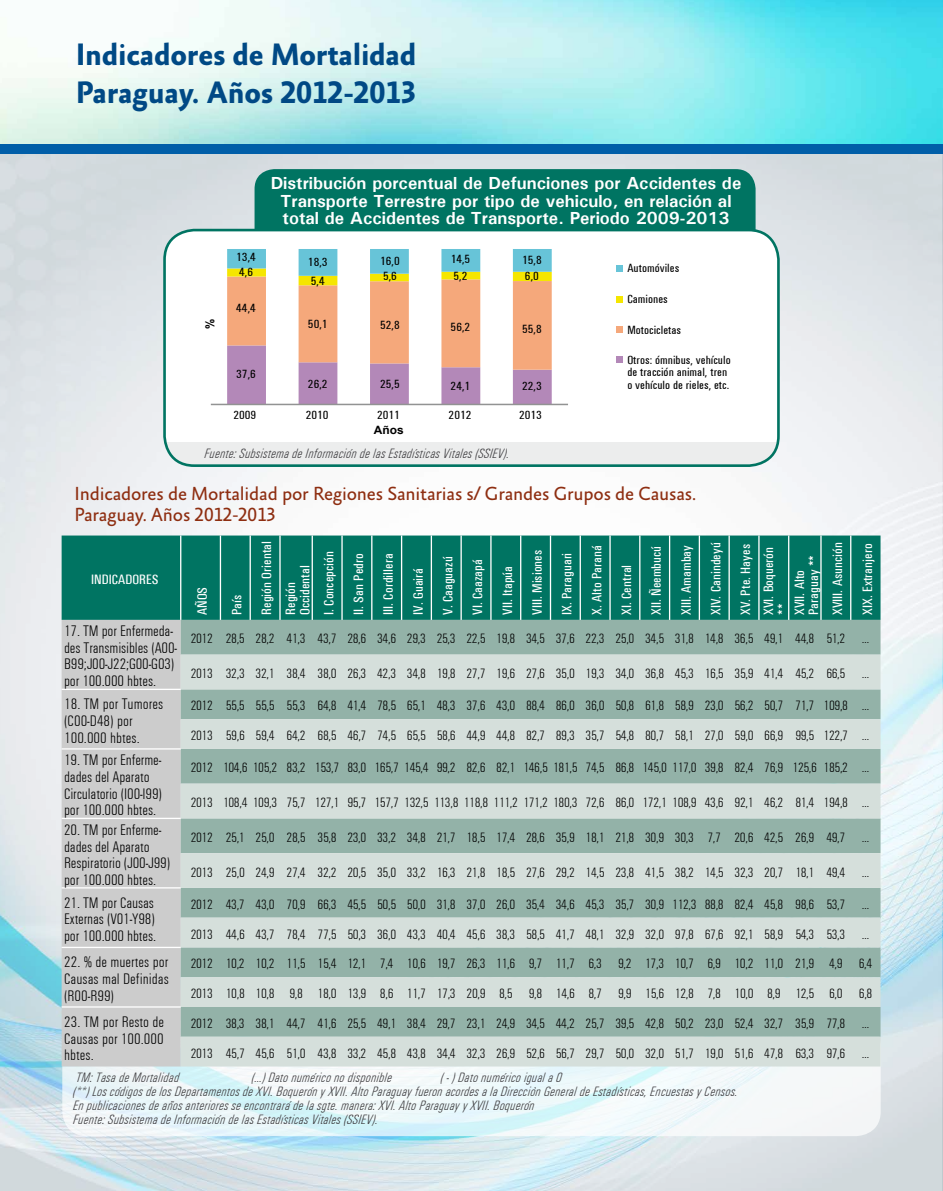
<style>
.page{position:relative;width:943px;height:1191px;background:#fff}
.page>*{position:absolute;margin:0;border:0;box-sizing:border-box;transform-origin:0 0}
.t1{font:700 31.5px/38.5px "Absara Sans TF";letter-spacing:-.01em;color:#004985}
.t2{font:19.25px/21px "Absara Sans TF";letter-spacing:-.01em;color:#8e2e11}
.t3{font:700 17.5px/17.5px "Univers";color:#fff;text-align:center}
.t4{font:15.75px/16.6px "Univers Light Cond DTC";letter-spacing:-.01em;color:#000}
.t5{font:14px/29.8px "Univers Light Cond DTC";letter-spacing:-.03em;color:#000}
.t6{font:14px/14px "Univers Light Cond Obl DTC";color:#3e3d40}
.t7{font:14px/29.8px "Univers Roman Cond DTC";color:#fff}
.t8{font:12.25px/12.2px "Univers Roman Cond DTC";color:#000}
.t9{font:700 11.9px "Arial";color:#000;scale:.96 1}
.t10{font:700 11.55px "Arial";color:#000;scale:1.04 1}
</style>
<div class="page">
<img style="left:0;top:154px;width:943px;height:1037px">
<svg style="left:62px;top:1020px;width:818px;height:116px;fill:#f0f8f9"></svg>
<img style="left:0;top:0;width:943px;height:144px">
<div style="left:0;top:144px;width:943px;height:10px;background:#005ea8"></div>
<div style="left:254px;top:169px;width:501px;height:103px;background:#007462;border-radius:20px"></div>
<div style="left:164px;top:230px;width:614px;height:235px;background:#fff;border-radius:30px"></div>
<div style="left:164px;top:442px;width:614px;height:23px;background:#eceded"></div>
<div style="left:163px;top:229px;width:616px;height:238px;border:3px solid #007462;border-radius:30px"></div>
<svg style="left:616px;top:266px;width:6px;height:6px"></svg>
<svg style="left:616px;top:296px;width:6px;height:6px"></svg>
<svg style="left:616px;top:326px;width:6px;height:6px"></svg>
<svg style="left:616px;top:357px;width:6px;height:6px"></svg>
<svg style="left:227px;top:249px;width:324px;height:155px"></svg>
<hr style="left:211px;top:404px;width:357px;height:1px;background:#929393">
<div style="left:62px;top:535px;width:818px;height:85px;background:#007462"></div>
<div style="left:62px;top:620px;width:119px;height:446px;background:#ccc"></div>
<div style="left:181px;top:620px;width:699px;height:34px;background:#93b2a8"></div>
<svg style="left:181px;top:654px;width:699px;height:412px;background:#b7cac3"></svg>
<hr style="left:180px;top:535px;width:1px;height:85px;background:#fff">
<hr style="left:220px;top:535px;width:1px;height:85px;background:#fff">
<hr style="left:249px;top:535px;width:2px;height:85px;background:#fff">
<hr style="left:279px;top:535px;width:2px;height:85px;background:#fff">
<hr style="left:311px;top:535px;width:2px;height:85px;background:#fff">
<hr style="left:341px;top:535px;width:2px;height:85px;background:#fff">
<hr style="left:371px;top:535px;width:1px;height:85px;background:#fff">
<hr style="left:401px;top:535px;width:1px;height:85px;background:#fff">
<hr style="left:431px;top:535px;width:1px;height:85px;background:#fff">
<hr style="left:460px;top:535px;width:2px;height:85px;background:#fff">
<hr style="left:490px;top:535px;width:1px;height:85px;background:#fff">
<hr style="left:520px;top:535px;width:1px;height:85px;background:#fff">
<hr style="left:550px;top:535px;width:1px;height:85px;background:#fff">
<hr style="left:579px;top:535px;width:2px;height:85px;background:#fff">
<hr style="left:609px;top:535px;width:1px;height:85px;background:#fff">
<hr style="left:639px;top:535px;width:1px;height:85px;background:#fff">
<hr style="left:669px;top:535px;width:1px;height:85px;background:#fff">
<hr style="left:698px;top:535px;width:2px;height:85px;background:#fff">
<hr style="left:728px;top:535px;width:1px;height:85px;background:#fff">
<hr style="left:758px;top:535px;width:1px;height:85px;background:#fff">
<hr style="left:788px;top:535px;width:1px;height:85px;background:#fff">
<hr style="left:820px;top:535px;width:1px;height:85px;background:#fff">
<hr style="left:850px;top:535px;width:1px;height:85px;background:#fff">
<hr style="left:62px;top:688px;width:119px;height:2px;background:#fff">
<hr style="left:62px;top:748px;width:119px;height:1px;background:#fff">
<hr style="left:62px;top:817px;width:119px;height:2px;background:#fff">
<hr style="left:62px;top:887px;width:119px;height:1px;background:#fff">
<hr style="left:62px;top:946px;width:119px;height:2px;background:#fff">
<hr style="left:62px;top:1006px;width:119px;height:1px;background:#fff">
<h1 class="t1" style="left:76px;top:37px;width:343px">Indicadores de Mortalidad<br>Paraguay. Años 2012-2013</h1>
<p class="t9" style="left:202px;top:329px;width:12px;rotate:-90deg">%</p>
<p class="t8" style="left:236px;top:251px;width:21px">13,4</p>
<p class="t8" style="left:239px;top:266px;width:15px">4,6</p>
<p class="t8" style="left:236px;top:302px;width:21px">44,4</p>
<p class="t8" style="left:236px;top:368px;width:21px">37,6</p>
<p class="t3" style="left:271px;top:174px;width:472px">Distribución porcentual de Defunciones por Accidentes de<br>Transporte Terrestre por tipo de vehiculo, en relación al total de Accidentes de Transporte. Periodo 2009-2013</p>
<p class="t8" style="left:308px;top:256px;width:21px">18,3</p>
<p class="t8" style="left:380px;top:255px;width:21px">16,0</p>
<p class="t8" style="left:450px;top:252px;width:21px">14,5</p>
<p class="t8" style="left:522px;top:254px;width:21px">15,8</p>
<p class="t8" style="left:311px;top:274px;width:15px">5,4</p>
<p class="t8" style="left:383px;top:269px;width:15px">5,6</p>
<p class="t8" style="left:453px;top:269px;width:15px">5,2</p>
<p class="t8" style="left:525px;top:269px;width:15px">6,0</p>
<p class="t8" style="left:308px;top:318px;width:21px">50,1</p>
<p class="t8" style="left:380px;top:319px;width:21px">52,8</p>
<p class="t8" style="left:450px;top:320px;width:21px">56,2</p>
<p class="t8" style="left:522px;top:323px;width:21px">55,8</p>
<p class="t8" style="left:308px;top:378px;width:21px">26,2</p>
<p class="t8" style="left:380px;top:378px;width:21px">25,5</p>
<p class="t8" style="left:450px;top:380px;width:21px">24,1</p>
<p class="t8" style="left:522px;top:380px;width:21px">22,3</p>
<p class="t8" style="left:627px;top:262px;width:53px">Automóviles</p>
<p class="t8" style="left:627px;top:293px;width:42px">Camiones</p>
<p class="t8" style="left:627px;top:323px;width:55px">Motocicletas</p>
<p class="t8" style="left:627px;top:354px;width:105px">Otros: ómnibus, vehículo de tracción animal, tren o vehículo de rieles, etc.</p>
<p class="t8" style="left:233px;top:409px;width:24px">2009</p>
<p class="t8" style="left:306px;top:409px;width:24px">2010</p>
<p class="t8" style="left:377px;top:409px;width:24px">2011</p>
<p class="t8" style="left:448px;top:409px;width:24px">2012</p>
<p class="t8" style="left:519px;top:409px;width:24px">2013</p>
<p class="t10" style="left:374px;top:422px;width:30px">Años</p>
<p class="t6" style="left:203px;top:446px;width:306px">Fuente: Subsistema de Información de las Estadísticas Vitales (SSIEV).</p>
<h2 class="t2" style="left:74px;top:484px;width:623px">Indicadores de Mortalidad por Regiones Sanitarias s/ Grandes Grupos de Causas.<br>Paraguay. Años 2012-2013</h2>
<p class="t7" style="left:91px;top:564px;width:69px">INDICADORES</p>
<p class="t7" style="left:187px;top:615px;width:30px;rotate:-90deg">AÑOS</p>
<p class="t7" style="left:222px;top:615px;width:75px;rotate:-90deg">País<br>Región Oriental</p>
<p class="t7" style="left:284px;top:615px;width:51px;line-height:14px;rotate:-90deg">Región<br>Occidental</p>
<p class="t7" style="left:314px;top:615px;width:74px;rotate:-90deg">I. Concepción<br>II. San Pedro<br>III. Cordillera<br>IV. Guairá<br>V. Caaguazú<br>VI. Caazapá<br>VII. Itapúa<br>VIII. Misiones<br>IX. Paraguari<br>X. Alto Paraná<br>XI. Central<br>XII. Ñeembucú<br>XIII. Amambay<br>XIV. Canindeyú<br>XV. Pte. Hayes</p>
<p class="t7" style="left:761px;top:615px;width:70px;line-height:14px;rotate:-90deg">XVI. Boquerón **</p>
<p class="t7" style="left:792px;top:615px;width:61px;line-height:14px;rotate:-90deg">XVII. Alto<br>Paraguay **</p>
<p class="t7" style="left:822px;top:615px;width:74px;rotate:-90deg">XVIII. Asunción<br>XIX. Extranjero</p>
<p class="t4" style="left:64px;top:623px;width:115px">17. TM por Enfermeda&shy;des Transmisibles (A00-<br>B99;J00-J22;G00-G03) por 100.000 hbtes.</p>
<p class="t5" style="left:191px;top:624px;width:680px">2012 28,5 28,2 41,3 43,7 28,6 34,6 29,3 25,3 22,5 19,8 34,5 37,6 22,3 25,0 34,5 31,8 14,8 36,5 49,1 44,8 51,2 …</p>
<p class="t5" style="left:191px;top:659px;width:680px">2013 32,3 32,1 38,4 38,0 26,3 42,3 34,8 19,8 27,7 19,6 27,6 35,0 19,3 34,0 36,8 45,3 16,5 35,9 41,4 45,2 66,5 …</p>
<p class="t4" style="left:64px;top:696px;width:101px">18. TM por Tumores (C00-D48) por<br>100.000 hbtes.</p>
<p class="t5" style="left:191px;top:691px;width:680px">2012 55,5 55,5 55,3 64,8 41,4 78,5 65,1 48,3 37,6 43,0 88,4 86,0 36,0 50,8 61,8 58,9 23,0 56,2 50,7 71,7 109,8 …<br>2013 59,6 59,4 64,2 68,5 46,7 74,5 65,5 58,6 44,9 44,8 82,7 89,3 35,7 54,8 80,7 58,1 27,0 59,0 66,9 99,5 122,7 …</p>
<p class="t4" style="left:64px;top:752px;width:99px">19. TM por Enferme&shy;dades del Aparato<br>Circulatorio (I00-I99) por 100.000 hbtes.</p>
<p class="t5" style="left:191px;top:753px;width:680px">2012 104,6 105,2 83,2 153,7 83,0 165,7 145,4 99,2 82,6 82,1 146,5 181,5 74,5 86,8 145,0 117,0 39,8 82,4 76,9 125,6 185,2 …</p>
<p class="t5" style="left:191px;top:787px;width:680px">2013 108,4 109,3 75,7 127,1 95,7 157,7 132,5 113,8 118,8 111,2 171,2 180,3 72,6 86,0 172,1 108,9 43,6 92,1 46,2 81,4 194,8 …</p>
<p class="t4" style="left:64px;top:821px;width:108px">20. TM por Enferme&shy;dades del Aparato<br>Respiratorio (J00-J99) por 100.000 hbtes.</p>
<p class="t5" style="left:191px;top:822px;width:680px">2012 25,1 25,0 28,5 35,8 23,0 33,2 34,8 21,7 18,5 17,4 28,6 35,9 18,1 21,8 30,9 30,3 7,7 20,6 42,5 26,9 49,7 …</p>
<p class="t5" style="left:191px;top:857px;width:680px">2013 25,0 24,9 27,4 32,2 20,5 35,0 33,2 16,3 21,8 18,5 27,6 29,2 14,5 23,8 41,5 38,2 14,5 32,3 20,7 18,1 49,4 …</p>
<p class="t4" style="left:64px;top:894px;width:93px">21. TM por Causas<br>Externas (V01-Y98) por 100.000 hbtes.</p>
<p class="t5" style="left:191px;top:889px;width:680px">2012 43,7 43,0 70,9 66,3 45,5 50,5 50,0 31,8 37,0 26,0 35,4 34,6 45,3 35,7 30,9 112,3 88,8 82,4 45,8 98,6 53,7 …<br>2013 44,6 43,7 78,4 77,5 50,3 36,0 43,3 40,4 45,6 38,3 58,5 41,7 48,1 32,9 32,0 97,8 67,6 92,1 58,9 54,3 53,3 …</p>
<p class="t4" style="left:64px;top:954px;width:106px;text-align:justify">22. % de muertes por Causas mal Definidas (R00-R99)</p>
<p class="t5" style="left:191px;top:949px;width:683px">2012 10,2 10,2 11,5 15,4 12,1 7,4 10,6 19,7 26,3 11,6 9,7 11,7 6,3 9,2 17,3 10,7 6,9 10,2 11,0 21,9 4,9 6,4<br>2013 10,8 10,8 9,8 18,0 13,9 8,6 11,7 17,3 20,9 8,5 9,8 14,6 8,7 9,9 15,6 12,8 7,8 10,0 8,9 12,5 6,0 6,8</p>
<p class="t4" style="left:64px;top:1014px;width:102px;text-align:justify">23. TM por Resto de Causas por 100.000 hbtes.</p>
<p class="t5" style="left:191px;top:1008px;width:680px">2012 38,3 38,1 44,7 41,6 25,5 49,1 38,4 29,7 23,1 24,9 34,5 44,2 25,7 39,5 42,8 50,2 23,0 52,4 32,7 35,9 77,8 …<br>2013 45,7 45,6 51,0 43,8 33,2 45,8 43,8 34,4 32,3 26,9 52,6 56,7 29,7 50,0 32,0 51,7 19,0 51,6 47,8 63,3 97,6 …</p>
<p class="t6" style="left:75px;top:1070px;width:105px">TM: Tasa de Mortalidad</p>
<p class="t6" style="left:251px;top:1070px;width:142px">(…) Dato numérico no disponible</p>
<p class="t6" style="left:72px;top:1070px;width:666px;text-indent:368px">( - ) Dato numérico igual a 0<br>(**) Los códigos de los Departamentos de XVI. Boquerón y XVII. Alto Paraguay fueron acordes a la Direcciòn General de Estadísticas, Encuestas y Censos.<br>En publicaciones de años anteriores se encontrará de la sgte. manera: XVI. Alto Paraguay y XVII. Boquerón<br>Fuente: Subsistema de Información de las Estadísticas Vitales (SSIEV).</p>
</div>
